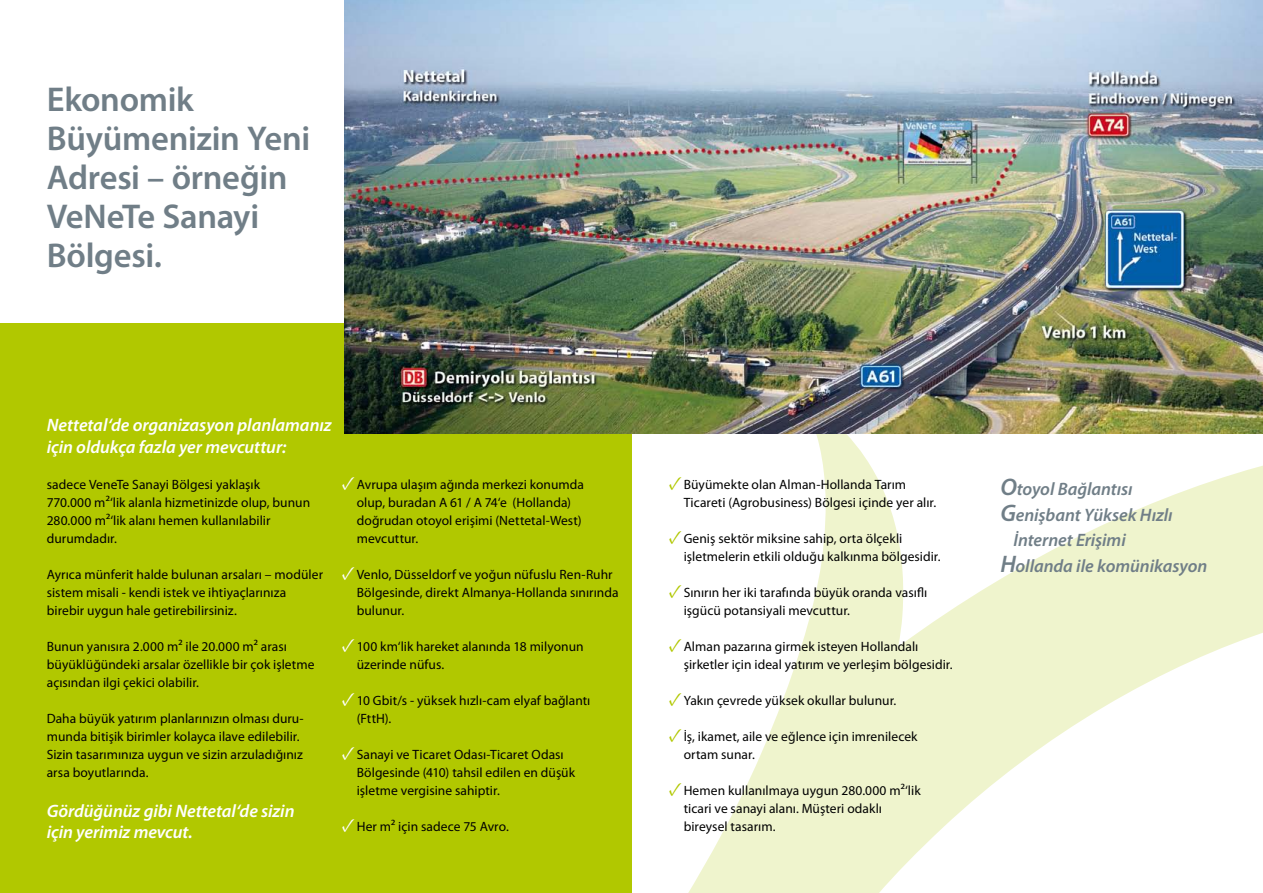
<style>
.page{position:relative;width:1263px;height:893px;background:#fff}
.page>*{position:absolute;margin:0;border:0;box-sizing:border-box;transform-origin:0 0}
.t1{font:600 34.5px/39px "Myriad Pro";letter-spacing:-.01em;color:#707e87}
.t2{font:italic 600 18px/21.6px "Myriad Pro";letter-spacing:-.005em;color:#fff}
.t3{font:italic 600 18px "Myriad Pro";letter-spacing:-.005em;color:#707e87}
.t4{font:13.5px/18px "Myriad Pro";color:#000}
.s1{font-family:"Minion Pro";font-size:19.5px;color:#fff}
.s2{font-family:"Minion Pro";font-size:19.5px;color:#b1c800}
.s3{font-size:24px}
</style>
<div class="page">
<svg style="left:688px;top:434px;width:575px;height:459px"></svg>
<div style="left:0;top:323px;width:631px;height:570px;background:#b1c800"></div>
<img style="left:344px;top:0;width:919px;height:434px">
<h1 class="t1" style="left:47px;top:79px;width:265px">Ekonomik<br>Büyümenizin Yeni<br>Adresi – örneğin<br>VeNeTe Sanayi<br>Bölgesi.</h1>
<h2 class="t2" style="left:47px;top:414px;width:286px">Nettetal‘de organizasyon planlamanız için oldukça fazla yer mevcuttur:</h2>
<p class="t4" style="left:47px;top:475px;width:265px">sadece VeneTe Sanayi Bölgesi yaklaşık<br>770.000 m²‘lik alanla hizmetinizde olup, bunun 280.000 m²‘lik alanı hemen kullanılabilir durumdadır.</p>
<p class="t4" style="left:47px;top:565px;width:278px">Ayrıca münferit halde bulunan arsaları – modüler sistem misali - kendi istek ve ihtiyaçlarınıza birebir uygun hale getirebilirsiniz.</p>
<p class="t4" style="left:47px;top:637px;width:269px">Bunun yanısıra 2.000 m² ile 20.000 m² arası büyüklüğündeki arsalar özellikle bir çok işletme açısından ilgi çekici olabilir.</p>
<p class="t4" style="left:47px;top:709px;width:258px">Daha büyük yatırım planlarınızın olması duru&shy;munda bitişik birimler kolayca ilave edilebilir.<br>Sizin tasarımınıza uygun ve sizin arzuladığınız arsa boyutlarında.</p>
<h2 class="t2" style="left:47px;top:799px;width:249px">Gördüğünüz gibi Nettetal‘de sizin için yerimiz mevcut.</h2>
<p class="t4" style="left:357px;top:476px;width:229px;text-indent:-15px"><span class="s1">✓</span>Avrupa ulaşım ağında merkezi konumda olup, buradan A 61 / A 74‘e (Hollanda) doğrudan otoyol erişimi (Nettetal-West) mevcuttur.</p>
<p class="t4" style="left:357px;top:566px;width:263px;text-indent:-15px"><span class="s1">✓</span>Venlo, Düsseldorf ve yoğun nüfuslu Ren-Ruhr<br>Bölgesinde, direkt Almanya-Hollanda sınırında bulunur.</p>
<p class="t4" style="left:357px;top:638px;width:228px;text-indent:-15px"><span class="s1">✓</span>100 km‘lik hareket alanında 18 milyonun üzerinde nüfus.</p>
<p class="t4" style="left:357px;top:692px;width:235px;text-indent:-15px"><span class="s1">✓</span>10 Gbit/s - yüksek hızlı-cam elyaf bağlantı (FttH).</p>
<p class="t4" style="left:357px;top:746px;width:220px;text-indent:-15px"><span class="s1">✓</span>Sanayi ve Ticaret Odası-Ticaret Odası<br>Bölgesinde (410) tahsil edilen en düşük işletme vergisine sahiptir.</p>
<p class="t4" style="left:342px;top:818px;width:169px"><span class="s1">✓</span>Her m² için sadece 75 Avro.</p>
<p class="t4" style="left:684px;top:476px;width:254px;text-indent:-15px"><span class="s2">✓</span>Büyümekte olan Alman-Hollanda Tarım<br>Ticareti (Agrobusiness) Bölgesi içinde yer alır.</p>
<p class="t4" style="left:684px;top:530px;width:258px;text-indent:-15px"><span class="s2">✓</span>Geniş sektör miksine sahip, orta ölçekli işletmelerin etkili olduğu kalkınma bölgesidir.</p>
<p class="t4" style="left:684px;top:584px;width:245px;text-indent:-15px"><span class="s2">✓</span>Sınırın her iki tarafında büyük oranda vasıflı işgücü potansiyali mevcuttur.</p>
<p class="t4" style="left:684px;top:638px;width:270px;text-indent:-15px"><span class="s2">✓</span>Alman pazarına girmek isteyen Hollandalı şirketler için ideal yatırım ve yerleşim bölgesidir.</p>
<p class="t4" style="left:669px;top:692px;width:229px"><span class="s2">✓</span>Yakın çevrede yüksek okullar bulunur.</p>
<p class="t4" style="left:684px;top:728px;width:235px;text-indent:-15px"><span class="s2">✓</span>İş, ikamet, aile ve eğlence için imrenilecek ortam sunar.</p>
<p class="t4" style="left:684px;top:782px;width:238px;text-indent:-15px"><span class="s2">✓</span>Hemen kullanılmaya uygun 280.000 m²‘lik ticari ve sanayi alanı. Müşteri odaklı bireysel tasarım.</p>
<h2 class="t3" style="left:1000px;top:478px;width:134px"><span class="s3">O</span>toyol Bağlantısı</h2>
<h2 class="t3" style="left:1000px;top:503px;width:174px"><span class="s3">G</span>enişbant Yüksek Hızlı</h2>
<h2 class="t3" style="left:1013px;top:529px;width:114px">İnternet Erişimi</h2>
<h2 class="t3" style="left:1000px;top:554px;width:208px"><span class="s3">H</span>ollanda ile komünikasyon</h2>
</div>
